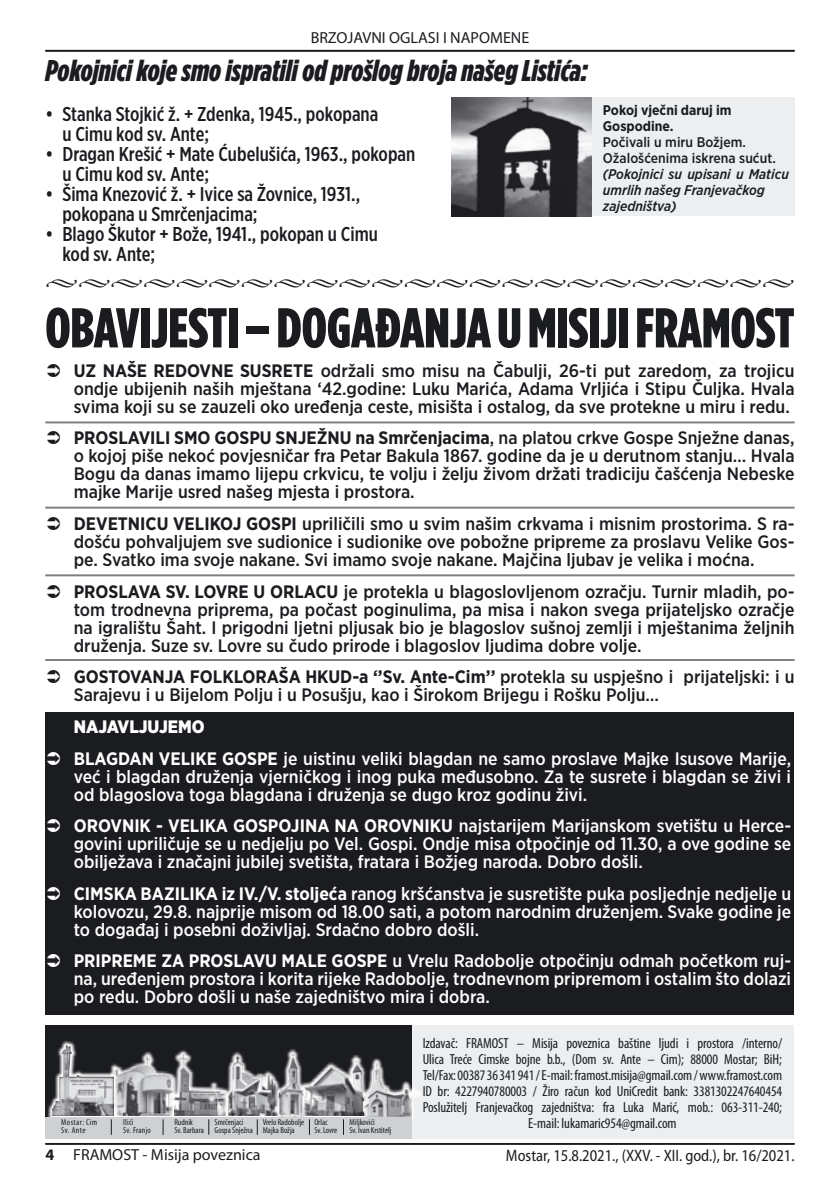
<style>
.page{position:relative;width:840px;height:1191px;background:#fff}
.page>*{position:absolute;margin:0;border:0;box-sizing:border-box;transform-origin:0 0}
._006_obavijesti_nasl{font:900 56px "Gotham Condensed";color:#1b1c20}
._005_naslov_pokojnic{font:italic 900 30px "Gotham Condensed";color:#1b1c20}
.t1{font:20.4px "Minion Pro";color:#1b1c20}
._005_pokojnici{font:500 20px/20px "Gotham X Narrow";color:#1b1c20}
.t2{font:500 18px/18px "Gotham Narrow";color:#1b1c20;text-align:justify}
.t3{font:500 18px/18px "Gotham Narrow";color:#fff;text-align:justify}
._006_obavijesti_txt{font:900 18px "Gotham Narrow";color:#fff}
.t4{font:semi-condensed 16.6px "Myriad Pro";color:#1b1c20;scale:.95 1}
.t5{font:16px "Myriad Pro";color:#1b1c20}
.t6{font:condensed 14.6px/16px "Myriad Pro";letter-spacing:-.005em;color:#1b1c20;text-align:center}
._1text{font:italic 500 14px/16px "Gotham Narrow";color:#1b1c20}
._1text-2{font:500 14px "Gotham Narrow";color:#1b1c20}
._1text-3{font:700 14px "Gotham Narrow";color:#1b1c20}
.t7{font:condensed 8.6px "Myriad Pro";color:#1b1c20}
.t8{font:condensed 8.6px "Myriad Pro";letter-spacing:.05em;color:#1b1c20}
.t9{font:condensed 8.6px "Myriad Pro";letter-spacing:.025em;color:#1b1c20}
.s1{font-weight:700}
</style>
<div class="page">
<div style="left:45px;top:712px;width:748px;height:302px;background:#1b1c20"></div>
<div style="left:411px;top:1025px;width:382px;height:114px;background:#edeeef"></div>
<div style="left:591px;top:98px;width:203px;height:118px;background:#edeeef"></div>
<img style="left:451px;top:98px;width:140px;height:118px">
<div style="left:45px;top:1025px;width:366px;height:94px;background:#1b1c20"></div>
<svg style="left:118px;top:1051px;width:51px;height:66px"></svg>
<img style="left:118px;top:1054px;width:51px;height:62px">
<svg style="left:47px;top:1063px;width:71px;height:54px"></svg>
<svg style="left:50px;top:1041px;width:64px;height:75px"></svg>
<svg style="left:169px;top:1050px;width:38px;height:67px"></svg>
<svg style="left:372px;top:1057px;width:48px;height:39px"></svg>
<img style="left:369px;top:1061px;width:49px;height:62px">
<svg style="left:207px;top:1052px;width:63px;height:65px"></svg>
<img style="left:209px;top:1053px;width:61px;height:62px">
<svg style="left:309px;top:1081px;width:60px;height:36px"></svg>
<img style="left:309px;top:1055px;width:57px;height:60px">
<svg style="left:289px;top:1049px;width:7px;height:2px"></svg>
<img style="left:270px;top:1051px;width:39px;height:66px">
<div style="left:45px;top:1117px;width:366px;height:22px;background:#ced0d2"></div>
<svg style="left:111px;top:1119px;width:1px;height:15px"></svg>
<svg style="left:163px;top:1119px;width:1px;height:15px"></svg>
<svg style="left:208px;top:1119px;width:1px;height:15px"></svg>
<svg style="left:257px;top:1119px;width:1px;height:15px"></svg>
<svg style="left:309px;top:1119px;width:1px;height:15px"></svg>
<svg style="left:343px;top:1119px;width:1px;height:15px"></svg>
<hr style="left:45px;top:50px;width:749px;height:2px;background:#1b1c20">
<hr style="left:45px;top:1143px;width:749px;height:1px;background:#1b1c20">
<hr style="left:45px;top:421px;width:749px;height:2px;background:#818084">
<hr style="left:45px;top:506px;width:749px;height:2px;background:#818084">
<hr style="left:45px;top:574px;width:749px;height:2px;background:#818084">
<hr style="left:45px;top:659px;width:749px;height:2px;background:#818084">
<p class="t5" style="left:310px;top:27px;width:220px">BRZOJAVNI OGLASI I NAPOMENE</p>
<p class="_005_naslov_pokojnic" style="left:45px;top:53px;width:543px">Pokojnici koje smo ispratili od prošlog broja našeg Listića:</p>
<p class="_005_pokojnici" style="left:62px;top:104px;width:317px;text-indent:-17px">• Stanka Stojkić ž. + Zdenka, 1945., pokopana u Cimu kod sv. Ante;</p>
<p class="_005_pokojnici" style="left:62px;top:144px;width:354px;text-indent:-17px">• Dragan Krešić + Mate Ćubelušića, 1963., pokopan u Cimu kod sv. Ante;</p>
<p class="_005_pokojnici" style="left:62px;top:184px;width:299px;text-indent:-17px">• Šima Knezović ž. + Ivice sa Žovnice, 1931., pokopana u Smrčenjacima;</p>
<p class="_005_pokojnici" style="left:62px;top:224px;width:317px;text-indent:-17px">• Blago Škutor + Bože, 1941., pokopan u Cimu kod sv. Ante;</p>
<p class="_1text-3" style="left:602px;top:101px;width:130px">Pokoj vječni daruj im</p>
<p class="_1text-3" style="left:602px;top:117px;width:72px">Gospodine.</p>
<p class="_1text-2" style="left:602px;top:133px;width:145px">Počivali u miru Božjem.</p>
<p class="_1text-2" style="left:602px;top:149px;width:174px">Ožalošćenima iskrena sućut.</p>
<p class="_1text" style="left:602px;top:165px;width:187px">(Pokojnici su upisani u Maticu umrlih našeg Franjevačkog</p>
<p class="_1text" style="left:602px;top:197px;width:75px">zajedništva)</p>
<p class="t1" style="left:45px;top:268px;width:750px">•••••••••••••••••••••••</p>
<p class="_006_obavijesti_nasl" style="left:45px;top:294px;width:750px">OBAVIJESTI – DOGAĐANJA U MISIJI FRAMOST</p>
<p class="t2" style="left:74px;top:361px;width:721px"><span class="s1">UZ NAŠE REDOVNE SUSRETE</span> održali smo misu na Čabulji, 26-ti put zaredom, za trojicu ondje ubijenih naših mještana ‘42.godine: Luku Marića, Adama Vrljića i Stipu Čuljka. Hvala svima koji su se zauzeli oko uređenja ceste, misišta i ostalog, da sve protekne u miru i redu.</p>
<p class="t2" style="left:74px;top:429px;width:722px"><span class="s1">PROSLAVILI SMO GOSPU SNJEŽNU na Smrčenjacima</span>, na platou crkve Gospe Snježne danas, o kojoj piše nekoć povjesničar fra Petar Bakula 1867. godine da je u derutnom stanju… Hvala Bogu da danas imamo lijepu crkvicu, te volju i želju živom držati tradiciju čašćenja Nebeske majke Marije usred našeg mjesta i prostora.</p>
<p class="t2" style="left:74px;top:514px;width:722px"><span class="s1">DEVETNICU VELIKOJ GOSPI</span> upriličili smo u svim našim crkvama i misnim prostorima. S ra&shy;došću pohvaljujem sve sudionice i sudionike ove pobožne pripreme za proslavu Velike Gos&shy;pe. Svatko ima svoje nakane. Svi imamo svoje nakane. Majčina ljubav je velika i moćna.</p>
<p class="t2" style="left:74px;top:582px;width:722px"><span class="s1">PROSLAVA SV. LOVRE U ORLACU</span> je protekla u blagoslovljenom ozračju. Turnir mladih, po&shy;tom trodnevna priprema, pa počast poginulima, pa misa i nakon svega prijateljsko ozračje na igralištu Šaht. I prigodni ljetni pljusak bio je blagoslov sušnoj zemlji i mještanima željnih druženja. Suze sv. Lovre su čudo prirode i blagoslov ljudima dobre volje.</p>
<p class="t2" style="left:74px;top:667px;width:722px"><span class="s1">GOSTOVANJA FOLKLORAŠA HKUD-a ‘’Sv. Ante-Cim’’</span> protekla su uspješno i prijateljski: i u<br>Sarajevu i u Bijelom Polju i u Posušju, kao i Širokom Brijegu i Rošku Polju…</p>
<p class="_006_obavijesti_txt" style="left:74px;top:714px;width:132px">NAJAVLJUJEMO</p>
<p class="t3" style="left:74px;top:749px;width:718px"><span class="s1">BLAGDAN VELIKE GOSPE</span> je uistinu veliki blagdan ne samo proslave Majke Isusove Marije, već i blagdan druženja vjerničkog i inog puka međusobno. Za te susrete i blagdan se živi i od blagoslova toga blagdana i druženja se dugo kroz godinu živi.</p>
<p class="t3" style="left:74px;top:816px;width:718px"><span class="s1">OROVNIK - VELIKA GOSPOJINA NA OROVNIKU</span> najstarijem Marijanskom svetištu u Herce&shy;govini upriličuje se u nedjelju po Vel. Gospi. Ondje misa otpočinje od 11.30, a ove godine se obilježava i značajni jubilej svetišta, fratara i Božjeg naroda. Dobro došli.</p>
<p class="t3" style="left:74px;top:884px;width:718px"><span class="s1">CIMSKA BAZILIKA iz IV./V. stoljeća</span> ranog kršćanstva je susretište puka posljednje nedjelje u kolovozu, 29.8. najprije misom od 18.00 sati, a potom narodnim druženjem. Svake godine je to događaj i posebni doživljaj. Srdačno dobro došli.</p>
<p class="t3" style="left:74px;top:952px;width:718px"><span class="s1">PRIPREME ZA PROSLAVU MALE GOSPE</span> u Vrelu Radobolje otpočinju odmah početkom ruj&shy;na, uređenjem prostora i korita rijeke Radobolje, trodnevnom pripremom i ostalim što dolazi po redu. Dobro došli u naše zajedništvo mira i dobra.</p>
<p class="t6" style="left:422px;top:1034px;width:361px">Izdavač: FRAMOST – Misija poveznica baštine ljudi i prostora /interno/ Ulica Treće Cimske bojne b.b., (Dom sv. Ante – Cim); 88000 Mostar; BiH; Tel/Fax: 00387 36 341 941 / E-mail: framost.misija@gmail.com / www.framost.com ID br: 4227940780003 / Žiro račun kod UniCredit bank: 3381302247640454<br>Poslužitelj Franjevačkog zajedništva: fra Luka Marić, mob.: 063-311-240; E-mail: lukamaric954@gmail.com</p>
<p class="t7" style="left:123px;top:1117px;width:12px">Ilići</p>
<p class="t9" style="left:123px;top:1125px;width:29px">Sv. Franjo</p>
<p class="t7" style="left:174px;top:1117px;width:20px">Rudnik</p>
<p class="t7" style="left:174px;top:1125px;width:31px">Sv. Barbara</p>
<p class="t7" style="left:262px;top:1117px;width:43px">Vrelo Radobolje</p>
<p class="t7" style="left:262px;top:1125px;width:33px">Majka Božja</p>
<p class="t7" style="left:314px;top:1117px;width:15px">Orlac</p>
<p class="t7" style="left:314px;top:1125px;width:24px">Sv. Lovre</p>
<p class="t7" style="left:349px;top:1117px;width:27px">Miljkovići</p>
<p class="t7" style="left:349px;top:1125px;width:43px">Sv. Ivan Krstitelj</p>
<p class="t7" style="left:214px;top:1117px;width:30px">Smrčenjaci</p>
<p class="t7" style="left:214px;top:1125px;width:40px">Gospa Snježna</p>
<p class="t8" style="left:61px;top:1117px;width:38px">Mostar: Cim</p>
<p class="t7" style="left:61px;top:1125px;width:26px">Sv. Ante</p>
<p class="t5" style="left:45px;top:1145px;width:216px"><span class="s1">4</span> FRAMOST - Misija poveznica</p>
<p class="t4" style="left:505px;top:1145px;width:305px">Mostar, 15.8.2021., (XXV. - XII. god.), br. 16/2021.</p>
</div>
